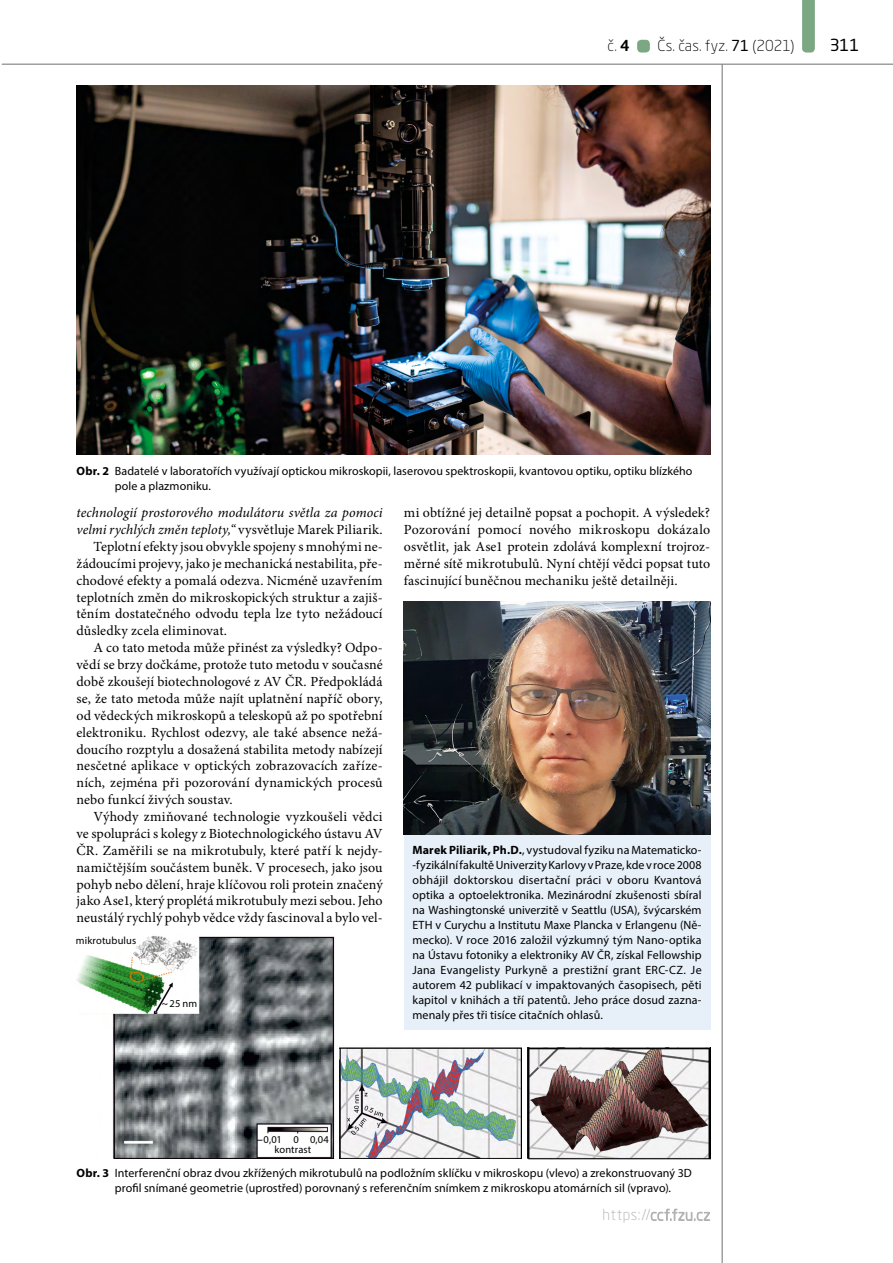
<style>
.page{position:relative;width:893px;height:1263px;background:#fff}
.page>*{position:absolute;margin:0;border:0;box-sizing:border-box;transform-origin:0 0}
.t1{font:16.5px "Neo Sans Pro";color:#000}
.t2{font:300 15px "Neo Sans Pro";letter-spacing:.005em;color:#000}
.normální{font:13.95px/17px "Minion Pro";letter-spacing:.01em;color:#000;text-align:justify}
.normální-2{font:italic 13.95px/17px "Minion Pro";letter-spacing:.005em;color:#000}
.rastr_prvni{font:12px/15px "Myriad Pro";letter-spacing:.005em;color:#000;text-align:justify}
.obr-popisek{font:12px/15px "Myriad Pro";letter-spacing:.005em;color:#000}
.popisek7{font:10.5px "Myriad Pro";letter-spacing:.01em;color:#000}
.s1{font-weight:500}
.s2{font-weight:400}
.s3{font-weight:700}
.s4{font-style:normal}
.s5{font-weight:600}
</style>
<div class="page">
<hr style="left:2px;top:64px;width:891px;height:1px;background:#706f6f">
<svg style="left:651px;top:1208px;width:59px;height:13px"></svg>
<div style="left:637px;top:40px;width:13px;height:13px;background:#7ca783;border-radius:4px"></div>
<svg style="left:802px;top:0;width:13px;height:53px"></svg>
<hr style="left:722px;top:65px;width:1px;height:1198px;background:#706f6f">
<img style="left:77px;top:85px;width:633px;height:370px">
<img style="left:76px;top:936px;width:259px;height:222px">
<img style="left:340px;top:1047px;width:181px;height:111px">
<img style="left:527px;top:1048px;width:183px;height:111px">
<div style="left:404px;top:828px;width:306px;height:202px;background:#e7f0f9"></div>
<img style="left:404px;top:602px;width:306px;height:233px">
<p class="t2" style="left:608px;top:37px;width:23px">č. <span class="s1">4</span></p>
<p class="t2" style="left:657px;top:37px;width:139px">Čs. čas. fyz. <span class="s2">71</span> (2021)</p>
<p class="t1" style="left:830px;top:35px;width:31px">311</p>
<p class="obr-popisek" style="left:115px;top:463px;width:579px;text-indent:-38px"><span class="s3">Obr. 2</span> Badatelé v laboratořích využívají optickou mikroskopii, laserovou spektroskopii, kvantovou optiku, optiku blízkého pole a plazmoniku.</p>
<p class="normální-2" style="left:77px;top:504px;width:308px">technologií prostorového modulátoru světla za pomoci velmi rychlých změn teploty,“ <span class="s4">vysvětluje Marek Piliarik.</span></p>
<p class="normální" style="left:77px;top:538px;width:308px;text-indent:17px">Teplotní efekty jsou obvykle spojeny s mnohými ne&shy;žádoucími projevy, jako je mechanická nestabilita, pře&shy;chodové efekty a pomalá odezva. Nicméně uzavřením teplotních změn do mikroskopických struktur a zajiš&shy;těním dostatečného odvodu tepla lze tyto nežádoucí důsledky zcela eliminovat.</p>
<p class="normální" style="left:77px;top:639px;width:308px;text-indent:17px">A co tato metoda může přinést za výsledky? Odpo&shy;vědí se brzy dočkáme, protože tuto metodu v současné době zkoušejí biotechnologové z AV ČR. Předpokládá se, že tato metoda může najít uplatnění napříč obory, od vědeckých mikroskopů a teleskopů až po spotřební elektroniku. Rychlost odezvy, ale také absence nežá&shy;doucího rozptylu a dosažená stabilita metody nabízejí nesčetné aplikace v optických zobrazovacích zaříze&shy;ních, zejména při pozorování dynamických procesů nebo funkcí živých soustav.</p>
<p class="normální" style="left:77px;top:808px;width:308px;text-indent:17px">Výhody zmiňované technologie vyzkoušeli vědci ve spolupráci s kolegy z Biotechnologického ústavu AV ČR. Zaměřili se na mikrotubuly, které patří k nejdy&shy;namičtějším součástem buněk. V procesech, jako jsou pohyb nebo dělení, hraje klíčovou roli protein značený jako Ase1, který proplétá mikrotubuly mezi sebou. Jeho neustálý rychlý pohyb vědce vždy fascinoval a bylo vel-</p>
<p class="popisek7" style="left:76px;top:934px;width:62px">mikrotubulus</p>
<p class="popisek7" style="left:162px;top:997px;width:37px">~25 nm</p>
<p class="normální" style="left:404px;top:504px;width:308px">mi obtížné jej detailně popsat a pochopit. A výsledek?<br>Pozorování pomocí nového mikroskopu dokázalo osvětlit, jak Ase1 protein zdolává komplexní trojroz&shy;měrné sítě mikrotubulů. Nyní chtějí vědci popsat tuto fascinující buněčnou mechaniku ještě detailněji.</p>
<p class="rastr_prvni" style="left:412px;top:842px;width:291px"><span class="s3">Marek Piliarik, Ph.D.</span>, vystudoval fyziku na Matematicko--fyzikální fakultě Univerzity Karlovy v Praze, kde v roce 2008 obhájil doktorskou disertační práci v oboru Kvantová optika a optoelektronika. Mezinárodní zkušenosti sbíral na Washingtonské univerzitě v Seattlu (USA), švýcarském ETH v Curychu a Institutu Maxe Plancka v Erlangenu (Ně&shy;mecko). V roce 2016 založil výzkumný tým Nano-optika na Ústavu fotoniky a elektroniky AV ČR, získal Fellowship Jana Evangelisty Purkyně a prestižní grant ERC-CZ. Je autorem 42 publikací v impaktovaných časopisech, pěti kapitol v knihách a tří patentů. Jeho práce dosud zazna&shy;menaly přes tři tisíce citačních ohlasů.</p>
<p class="popisek7" style="left:257px;top:1133px;width:74px"><span class="s5">−</span>0,01 0 0,04</p>
<p class="popisek7" style="left:274px;top:1143px;width:38px">kontrast</p>
<p class="obr-popisek" style="left:115px;top:1165px;width:578px;text-indent:-38px"><span class="s3">Obr. 3</span> Interferenční obraz dvou zkřížených mikrotubulů na podložním sklíčku v mikroskopu (vlevo) a zrekonstruovaný 3D profil snímané geometrie (uprostřed) porovnaný s referenčním snímkem z mikroskopu atomárních sil (vpravo).</p>
</div>
